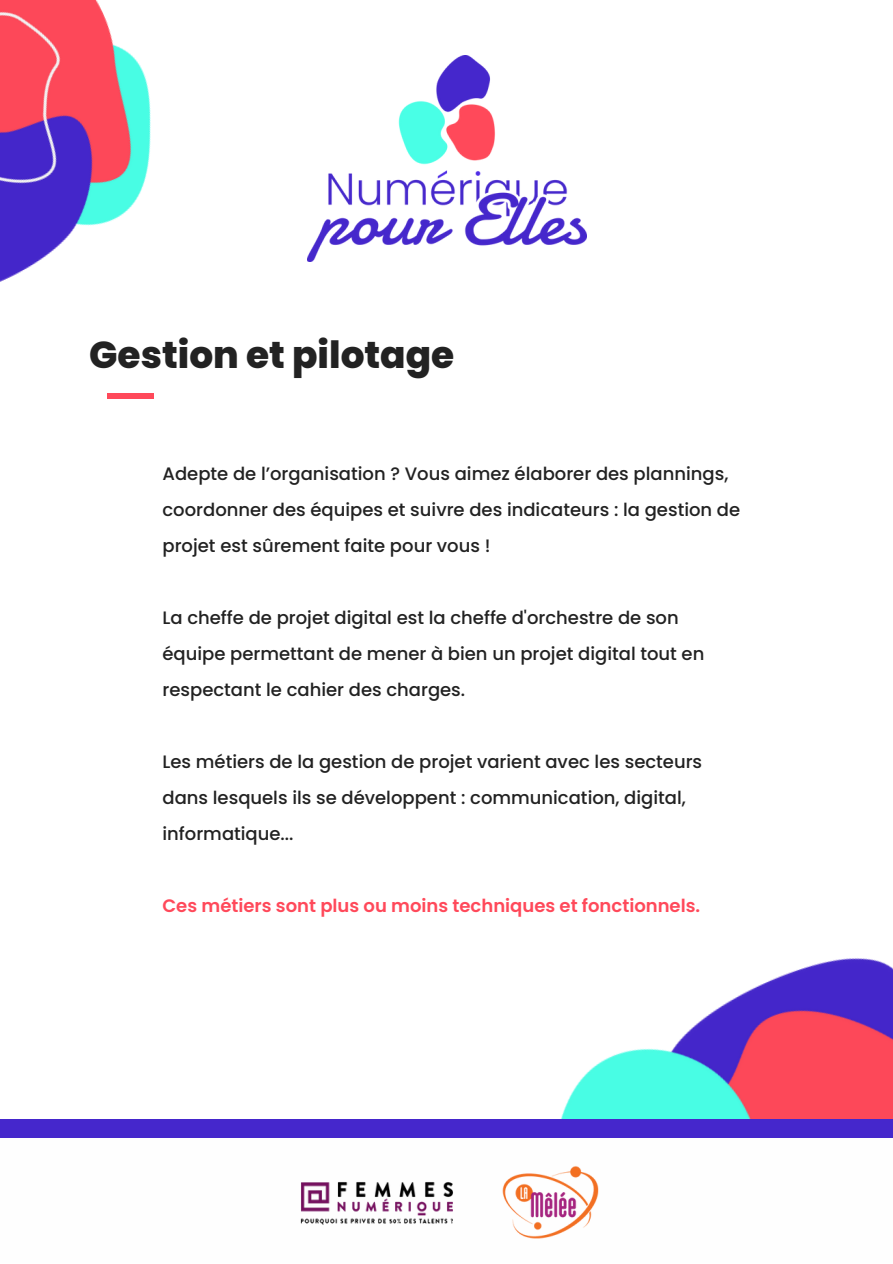
<style>
.page{position:relative;width:893px;height:1264px;background:#fff}
.page>*{position:absolute;margin:0;border:0;box-sizing:border-box;transform-origin:0 0}
.t1{font:800 37.5px "Poppins";color:#222}
.t2{font:500 18px/36px "Poppins";color:#222}
.t3{font:600 18px "Poppins";color:#ff495a}
</style>
<div class="page">
<img style="left:560px;top:958px;width:332px;height:161px">
<div style="left:0;top:1119px;width:892px;height:120px;background:#4527cc"></div>
<div style="left:0;top:1137px;width:892px;height:125px;background:#fefefe"></div>
<img style="left:300px;top:1182px;width:153px;height:43px">
<img style="left:502px;top:1166px;width:97px;height:73px">
<img style="left:307px;top:56px;width:279px;height:205px">
<div style="left:108px;top:393px;width:46px;height:5px;background:#ff495a"></div>
<img style="left:0;top:0;width:151px;height:282px">
<p class="t1" style="left:89px;top:328px;width:366px">Gestion et pilotage</p>
<p class="t2" style="left:162px;top:455px;width:579px">Adepte de l’organisation ? Vous aimez élaborer des plannings, coordonner des équipes et suivre des indicateurs : la gestion de projet est sûrement faite pour vous !</p>
<p class="t2" style="left:162px;top:599px;width:543px">La cheffe de projet digital est la cheffe d'orchestre de son équipe permettant de mener à bien un projet digital tout en respectant le cahier des charges.</p>
<p class="t2" style="left:162px;top:743px;width:541px">Les métiers de la gestion de projet varient avec les secteurs dans lesquels ils se développent : communication, digital, informatique...</p>
<p class="t3" style="left:162px;top:892px;width:539px">Ces métiers sont plus ou moins techniques et fonctionnels.</p>
</div>
